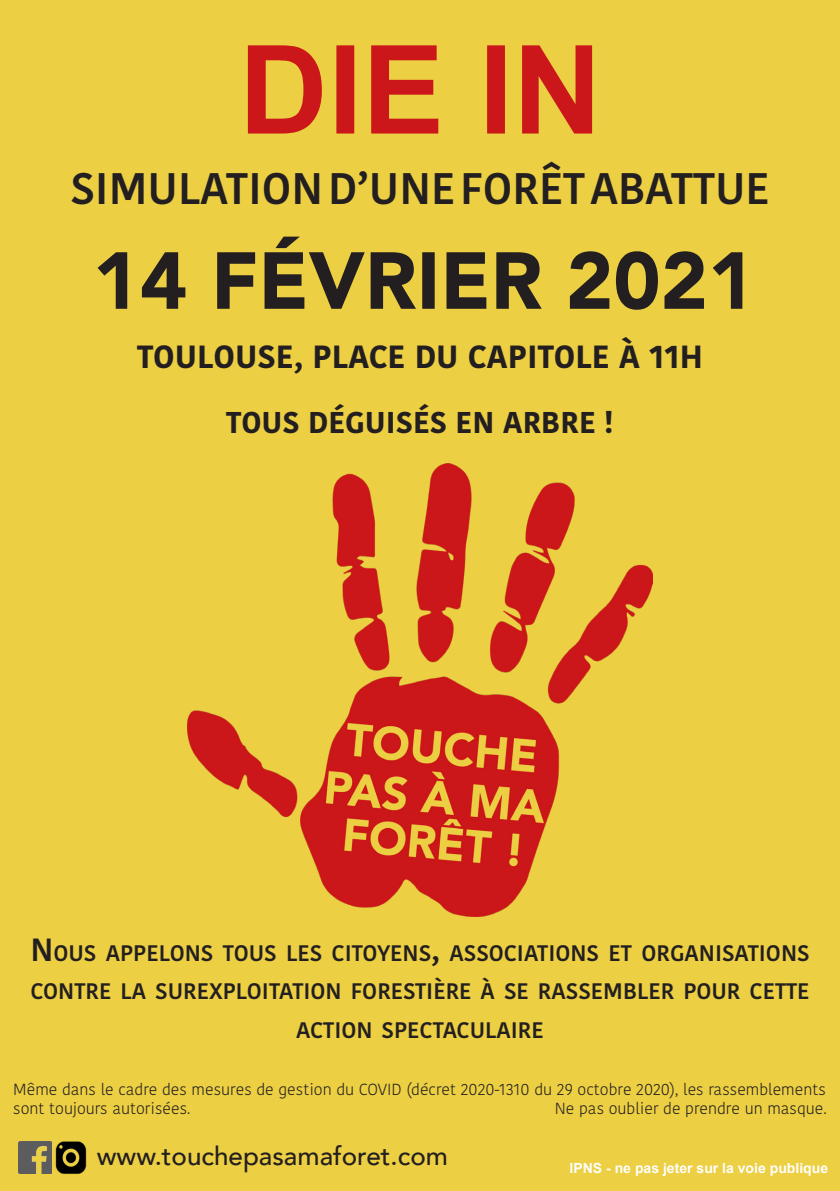
<style>
.page{position:relative;width:840px;height:1191px;background:#fff}
.page>*{position:absolute;margin:0;border:0;box-sizing:border-box;transform-origin:0 0}
.t1{font:600 44px "Kohinoor Bangla";color:#231f20}
.t2{font:700 32px "Kohinoor Bangla";color:#231f20}
.t3{font:700 30px "Kohinoor Bangla";color:#231f20}
.t4{font:500 26px "Avenir";color:#231f20}
.t5{font:600 22.4px/38.4px "Kohinoor Bangla";color:#231f20;text-align:center}
.t6{font:300 16px/19.2px "Kohinoor Bangla";color:#231f20}
.t7{font:700 14px "Arial";color:#fffefc}
.s1{font-size:32px}
</style>
<div class="page">
<div style="left:0;top:0;width:839px;height:1191px;background:#eccf43"></div>
<img style="left:187px;top:463px;width:465px;height:453px">
<svg style="left:248px;top:45px;width:343px;height:88px"></svg>
<svg style="left:97px;top:237px;width:645px;height:73px"></svg>
<img style="left:18px;top:1141px;width:33px;height:32px">
<img style="left:51px;top:1141px;width:36px;height:33px">
<p class="t1" style="left:70px;top:152px;width:700px">SIMULATION D’UNE FORÊT ABATTUE</p>
<p class="t2" style="left:137px;top:329px;width:567px">TOULOUSE, PLACE DU CAPITOLE À 11H</p>
<p class="t3" style="left:226px;top:396px;width:389px">TOUS DÉGUISÉS EN ARBRE !</p>
<p class="t5" style="left:30px;top:933px;width:780px"><span class="s1">N</span>OUS APPELONS TOUS LES CITOYENS<span class="s1">,</span> ASSOCIATIONS ET ORGAN ISATIONS<br>CONTRE LA SUREXPLOITATION FORESTIÈRE À SE RASSEMBLER POUR CETTE<br>ACTION SPECTACULAIRE</p>
<p class="t6" style="left:13px;top:1079px;width:813px">Même dans le cadre des mesures de gestion du COVID (décret 2020-1310 du 29 octobre 2020), les rassemblements sont toujours autorisées.</p>
<p class="t6" style="left:554px;top:1098px;width:273px">Ne pas oublier de prendre un masque.</p>
<p class="t4" style="left:97px;top:1133px;width:352px">www.touchepasamaforet.com</p>
<p class="t7" style="left:569px;top:1158px;width:260px">IPNS - ne pas jeter sur la voie publique</p>
</div>
